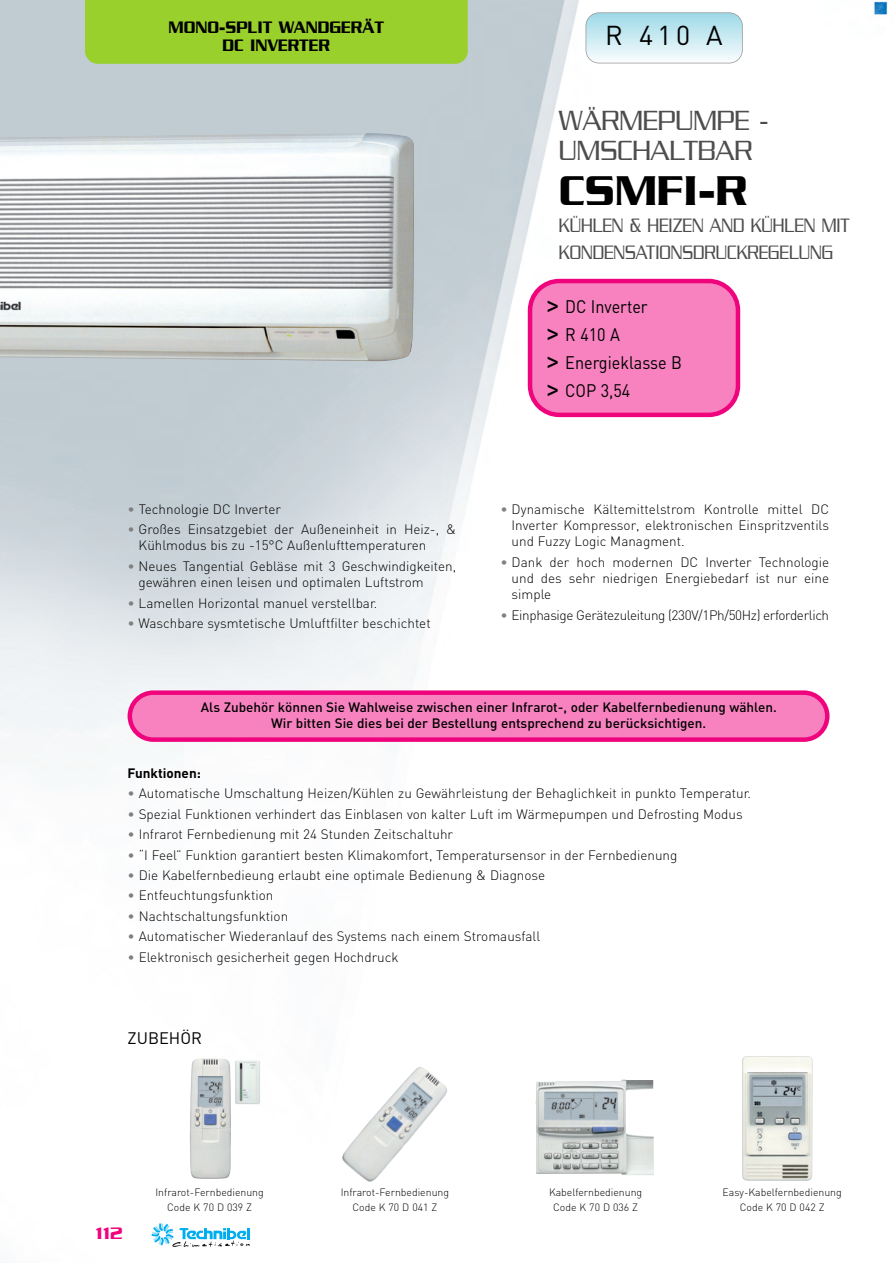
<style>
.page{position:relative;width:893px;height:1263px;background:#fff}
.page>*{position:absolute;margin:0;border:0;box-sizing:border-box;transform-origin:0 0}
.t1{font:500 45px "Serpentine";color:#000}
.t2{font:300 30px/30px "Serpentine";color:#4d4d4d;scale:.9 1}
.t3{font:27px "DIN";color:#000}
.t4{font:300 21px/27px "Serpentine";color:#4d4d4d;scale:.81 1}
.t5{font:18px/27.9px "DIN";color:#000;scale:.9 1}
.t6{font:500 18px/18px "Serpentine";color:#000;text-align:center;scale:.9 1}
.t7{font:500 18px "Serpentine";color:#ef047e}
.t8{font:16.5px "DIN Regular Alternate";color:#000}
.t9{font:300 13.5px/16.2px "DIN";color:#000}
.t10{font:500 13.5px/16.2px "DIN";color:#000;text-align:center}
.t11{font:300 13.5px "DIN";letter-spacing:-.025em;color:#000}
.t12{font:700 13.5px "DIN";color:#000}
.t13{font:300 10.5px/15px "DIN";color:#000;text-align:center}
.s1{color:#808080}
.s2{font-family:"Bliss";font-weight:500;font-size:25.5px}
</style>
<div class="page">
<img style="left:0;top:0;width:888px;height:1236px">
<div style="left:85px;top:0;width:383px;height:64px;background:#9ad02b"></div>
<svg style="left:152px;top:1223px;width:98px;height:24px"></svg>
<img style="left:0;top:133px;width:414px;height:228px">
<hr style="left:586px;top:13px;width:156px;height:1px;background:#85d1e3">
<hr style="left:586px;top:14px;width:156px;height:1px;background:#87d2e4">
<hr style="left:586px;top:15px;width:156px;height:1px;background:#89d3e4">
<hr style="left:586px;top:16px;width:156px;height:1px;background:#8dd4e5">
<hr style="left:586px;top:17px;width:156px;height:1px;background:#8fd5e6">
<hr style="left:586px;top:18px;width:156px;height:1px;background:#90d5e6">
<hr style="left:586px;top:19px;width:156px;height:1px;background:#93d6e7">
<hr style="left:586px;top:20px;width:156px;height:1px;background:#95d7e7">
<hr style="left:586px;top:21px;width:156px;height:1px;background:#98d8e8">
<hr style="left:586px;top:22px;width:156px;height:1px;background:#9bd9e8">
<hr style="left:586px;top:23px;width:156px;height:1px;background:#9ddae9">
<hr style="left:586px;top:24px;width:156px;height:1px;background:#9fdbe9">
<hr style="left:586px;top:25px;width:156px;height:1px;background:#a2dcea">
<hr style="left:586px;top:26px;width:156px;height:1px;background:#a4ddeb">
<hr style="left:586px;top:27px;width:156px;height:1px;background:#a6deeb">
<hr style="left:586px;top:28px;width:156px;height:1px;background:#a9dfec">
<hr style="left:586px;top:29px;width:156px;height:1px;background:#abdfec">
<hr style="left:586px;top:30px;width:156px;height:1px;background:#aee1ed">
<hr style="left:586px;top:31px;width:156px;height:1px;background:#b0e1ed">
<hr style="left:586px;top:32px;width:156px;height:1px;background:#b3e2ee">
<hr style="left:586px;top:33px;width:156px;height:1px;background:#b5e3ee">
<hr style="left:586px;top:34px;width:156px;height:1px;background:#b7e4ef">
<hr style="left:586px;top:35px;width:156px;height:1px;background:#bae5ef">
<hr style="left:586px;top:36px;width:156px;height:1px;background:#bce6f0">
<hr style="left:586px;top:37px;width:156px;height:1px;background:#bfe7f1">
<hr style="left:586px;top:38px;width:156px;height:1px;background:#c1e8f1">
<hr style="left:586px;top:39px;width:156px;height:1px;background:#c4e9f2">
<hr style="left:586px;top:40px;width:156px;height:1px;background:#c6eaf2">
<hr style="left:586px;top:41px;width:156px;height:1px;background:#c9ebf3">
<hr style="left:586px;top:42px;width:156px;height:1px;background:#cbebf3">
<hr style="left:586px;top:43px;width:156px;height:1px;background:#cdecf4">
<hr style="left:586px;top:44px;width:156px;height:1px;background:#d0edf5">
<hr style="left:586px;top:45px;width:156px;height:1px;background:#d2eef5">
<hr style="left:586px;top:46px;width:156px;height:1px;background:#d5eff6">
<hr style="left:586px;top:47px;width:156px;height:1px;background:#d7f0f6">
<hr style="left:586px;top:48px;width:156px;height:1px;background:#daf1f7">
<hr style="left:586px;top:49px;width:156px;height:1px;background:#dcf2f7">
<hr style="left:586px;top:50px;width:156px;height:1px;background:#def3f8">
<hr style="left:586px;top:51px;width:156px;height:1px;background:#e1f4f8">
<hr style="left:586px;top:52px;width:156px;height:1px;background:#e3f5f9">
<hr style="left:586px;top:53px;width:156px;height:1px;background:#e6f6f9">
<hr style="left:586px;top:54px;width:156px;height:1px;background:#e8f6fa">
<hr style="left:586px;top:55px;width:156px;height:1px;background:#ebf8fa">
<hr style="left:586px;top:56px;width:156px;height:1px;background:#edf8fb">
<hr style="left:586px;top:57px;width:156px;height:1px;background:#f0f9fc">
<hr style="left:586px;top:58px;width:156px;height:1px;background:#f2fafc">
<hr style="left:586px;top:59px;width:156px;height:1px;background:#f4fbfc">
<hr style="left:586px;top:60px;width:156px;height:1px;background:#f7fcfd">
<hr style="left:586px;top:61px;width:156px;height:1px;background:#f9fdfe">
<hr style="left:586px;top:62px;width:156px;height:1px;background:#fcfefe">
<hr style="left:586px;top:63px;width:156px;height:1px;background:#fdfefe">
<div style="left:586px;top:12px;width:157px;height:51px;border:2px solid #999;border-radius:14px"></div>
<svg style="left:128px;top:690px;width:701px;height:52px;background:#f56eb4"></svg>
<img style="left:190px;top:1058px;width:70px;height:121px">
<img style="left:536px;top:1079px;width:118px;height:96px">
<img style="left:341px;top:1066px;width:109px;height:118px">
<img style="left:742px;top:1056px;width:71px;height:125px">
<svg style="left:528px;top:279px;width:212px;height:138px;background:#f679ba"></svg>
<h3 class="t6" style="left:169px;top:20px;width:241px">MONO-SPLIT WANDGERÄT<br>DC INVERTER</h3>
<p class="t9" style="left:128px;top:502px;width:155px"><span class="s1">•</span> Technologie DC Inverter</p>
<p class="t9" style="left:139px;top:523px;width:319px;text-indent:-11px"><span class="s1">•</span> Großes Einsatzgebiet der Außeneinheit in Heiz-, &amp;<br>Kühlmodus bis zu -15°C Außenlufttemperaturen</p>
<p class="t9" style="left:139px;top:559px;width:319px;text-indent:-11px"><span class="s1">•</span> Neues Tangential Gebläse mit 3 Geschwindigkeiten, gewähren einen leisen und optimalen Luftstrom</p>
<p class="t9" style="left:128px;top:596px;width:251px"><span class="s1">•</span> Lamellen Horizontal manuel verstellbar.</p>
<p class="t9" style="left:128px;top:617px;width:305px"><span class="s1">•</span> Waschbare sysmtetische Umluftfilter beschichtet</p>
<h3 class="t3" style="left:605px;top:26px;width:119px">R 410 A</h3>
<h2 class="t2" style="left:559px;top:108px;width:234px">WÄRMEPUMPE -<br>UMSCHALTBAR</h2>
<h1 class="t1" style="left:559px;top:176px;width:191px">CSMFI-R</h1>
<h3 class="t4" style="left:559px;top:213px;width:360px">KÜHLEN &amp; HEIZEN AND KÜHLEN MIT<br>KONDENSATIONSDRUCKREGELUNG</h3>
<h3 class="t5" style="left:546px;top:294px;width:153px"><span class="s2">&gt;</span> DC Inverter<br><span class="s2">&gt;</span> R 410 A<br><span class="s2">&gt;</span> Energieklasse B <span class="s2">&gt;</span> COP 3,54</h3>
<p class="t9" style="left:512px;top:502px;width:319px;text-align:justify;text-indent:-11px"><span class="s1">•</span> Dynamische Kältemittelstrom Kontrolle mittel DC Inverter Kompressor, elektronischen Einspritzventils und Fuzzy Logic Managment.</p>
<p class="t9" style="left:512px;top:555px;width:319px;text-align:justify;text-indent:-11px"><span class="s1">•</span> Dank der hoch modernen DC Inverter Technologie und des sehr niedrigen Energiebedarf ist nur eine simple</p>
<p class="t11" style="left:500px;top:610px;width:330px"><span class="s1">•</span> Einphasige Gerätezuleitung (230V/1Ph/50Hz) erforderlich</p>
<p class="t10" style="left:201px;top:700px;width:577px">Als Zubehör können Sie Wahlweise zwischen einer Infrarot-, oder Kabelfernbedienung wählen.<br>Wir bitten Sie dies bei der Bestellung entsprechend zu berücksichtigen.</p>
<p class="t12" style="left:128px;top:768px;width:75px">Funktionen:</p>
<p class="t9" style="left:128px;top:787px;width:625px"><span class="s1">•</span> Automatische Umschaltung Heizen/Kühlen zu Gewährleistung der Behaglichkeit in punkto Temperatur.</p>
<p class="t9" style="left:128px;top:807px;width:617px"><span class="s1">•</span> Spezial Funktionen verhindert das Einblasen von kalter Luft im Wärmepumpen und Defrosting Modus</p>
<p class="t9" style="left:128px;top:828px;width:327px"><span class="s1">•</span> Infrarot Fernbedienung mit 24 Stunden Zeitschaltuhr</p>
<p class="t9" style="left:128px;top:848px;width:551px"><span class="s1">•</span> “I Feel” Funktion garantiert besten Klimakomfort, Temperatursensor in der Fernbedienung</p>
<p class="t9" style="left:128px;top:869px;width:419px"><span class="s1">•</span> Die Kabelfernbedieung erlaubt eine optimale Bedienung &amp; Diagnose</p>
<p class="t9" style="left:128px;top:889px;width:147px"><span class="s1">•</span> Entfeuchtungsfunktion</p>
<p class="t9" style="left:128px;top:909px;width:162px"><span class="s1">•</span> Nachtschaltungsfunktion</p>
<p class="t9" style="left:128px;top:930px;width:414px"><span class="s1">•</span> Automatischer Wiederanlauf des Systems nach einem Stromausfall</p>
<p class="t9" style="left:128px;top:950px;width:273px"><span class="s1">•</span> Elektronisch gesicherheit gegen Hochdruck</p>
<p class="t8" style="left:128px;top:1032px;width:76px">ZUBEHÖR</p>
<h3 class="t7" style="left:96px;top:1228px;width:29px">112</h3>
<p class="t13" style="left:155px;top:1185px;width:110px">Infrarot-Fernbedienung<br>Code K 70 D 039 Z</p>
<p class="t13" style="left:341px;top:1185px;width:110px">Infrarot-Fernbedienung<br>Code K 70 D 041 Z</p>
<p class="t13" style="left:549px;top:1186px;width:95px">Kabelfernbedienung<br>Code K 70 D 036 Z</p>
<p class="t13" style="left:723px;top:1186px;width:121px">Easy-Kabelfernbedienung<br>Code K 70 D 042 Z</p>
</div>
